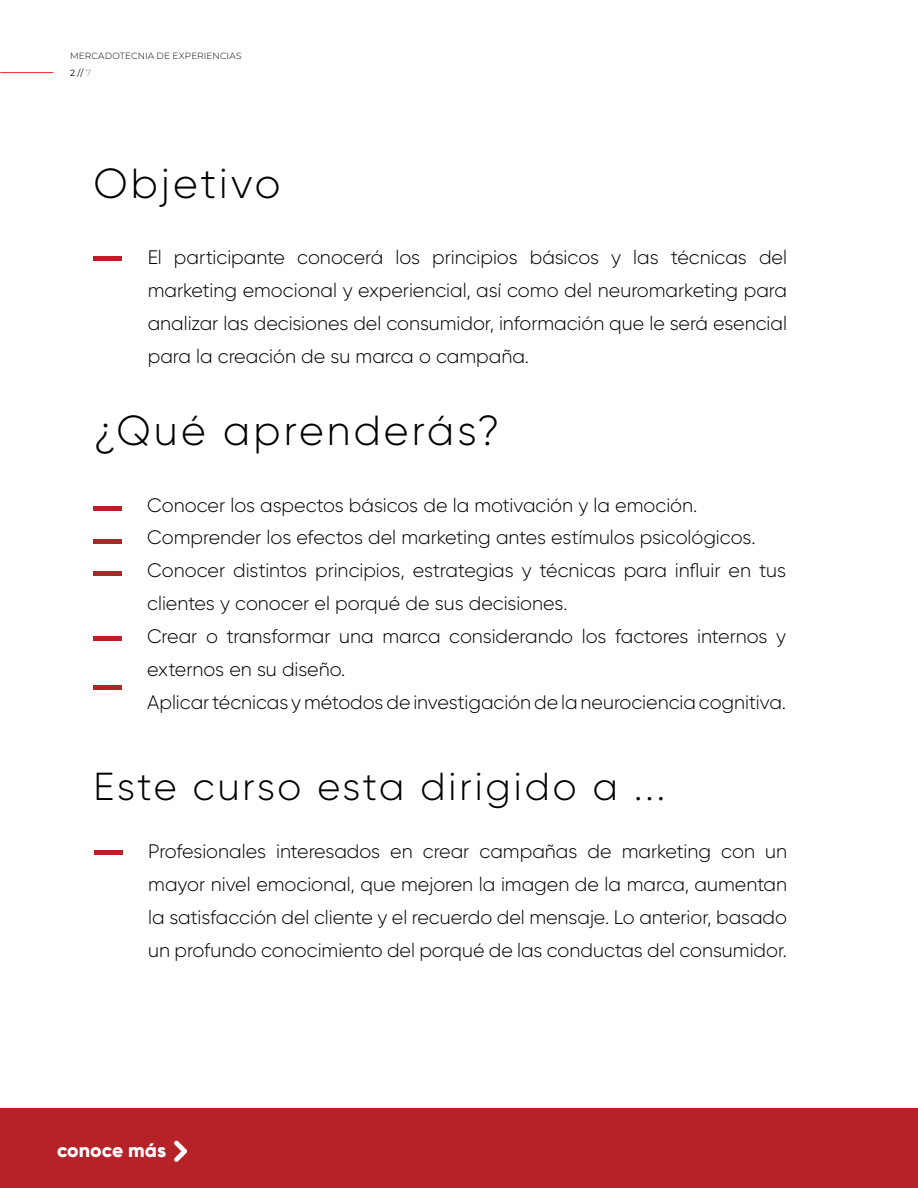
<style>
.page{position:relative;width:918px;height:1188px;background:#fff}
.page>*{position:absolute;margin:0;border:0;box-sizing:border-box;transform-origin:0 0}
.t1{font:300 42px "Gilroy";letter-spacing:.075em;color:#000}
.t2{font:300 39px "Gilroy";letter-spacing:.075em;color:#000}
.t3{font:300 19.5px/33px "Gilroy";letter-spacing:-.005em;color:#000;text-align:justify}
.t4{font:800 19.5px "Gilroy";color:#fff}
.t5{font:300 9px/16.5px "Montserrat";letter-spacing:.015em;color:#000}
.s1{font-weight:400}
.s2{font-weight:400;color:#9d9d9c}
</style>
<div class="page">
<hr style="left:0;top:72px;width:53px;height:1px;background:#e62a32">
<div style="left:0;top:1108px;width:918px;height:80px;background:#b62228"></div>
<svg style="left:174px;top:1140px;width:13px;height:22px"></svg>
<hr style="left:94px;top:506px;width:28px;height:4px;background:#b62228">
<div style="left:94px;top:256px;width:28px;height:5px;background:#b62228"></div>
<hr style="left:94px;top:636px;width:28px;height:4px;background:#b62228">
<hr style="left:94px;top:572px;width:28px;height:4px;background:#b62228">
<hr style="left:94px;top:539px;width:28px;height:4px;background:#b62228">
<hr style="left:94px;top:685px;width:28px;height:4px;background:#b62228">
<hr style="left:94px;top:850px;width:29px;height:4px;background:#b62228">
<p class="t5" style="left:70px;top:47px;width:173px">MERCADOTECNIA DE EXPERIENCIAS<br><span class="s1">2 //</span> <span class="s2">7</span></p>
<h1 class="t1" style="left:94px;top:158px;width:188px">Objetivo</h1>
<p class="t3" style="left:148px;top:240px;width:641px">El participante conocerá los principios básicos y las técnicas del marketing emocional y experiencial, así como del neuromarketing para analizar las decisiones del consumidor, información que le será esencial para la creación de su marca o campaña.</p>
<h1 class="t1" style="left:94px;top:405px;width:407px">¿Qué aprenderás?</h1>
<p class="t3" style="left:147px;top:488px;width:640px;text-align:left">Conocer los aspectos básicos de la motivación y la emoción.<br>Comprender los efectos del marketing antes estímulos psicológicos.<br>Conocer distintos principios, estrategias y técnicas para influir en tus clientes y conocer el porqué de sus decisiones.<br>Crear o transformar una marca considerando los factores internos y externos en su diseño.<br>Aplicar técnicas y métodos de investigación de la neurociencia cognitiva.</p>
<h2 class="t2" style="left:94px;top:763px;width:573px">Este curso esta dirigido a ...</h2>
<p class="t3" style="left:148px;top:834px;width:640px">Profesionales interesados en crear campañas de marketing con un mayor nivel emocional, que mejoren la imagen de la marca, aumentan la satisfacción del cliente y el recuerdo del mensaje. Lo anterior, basado un profundo conocimiento del porqué de las conductas del consumidor.</p>
<p class="t4" style="left:57px;top:1138px;width:111px">conoce más</p>
</div>
